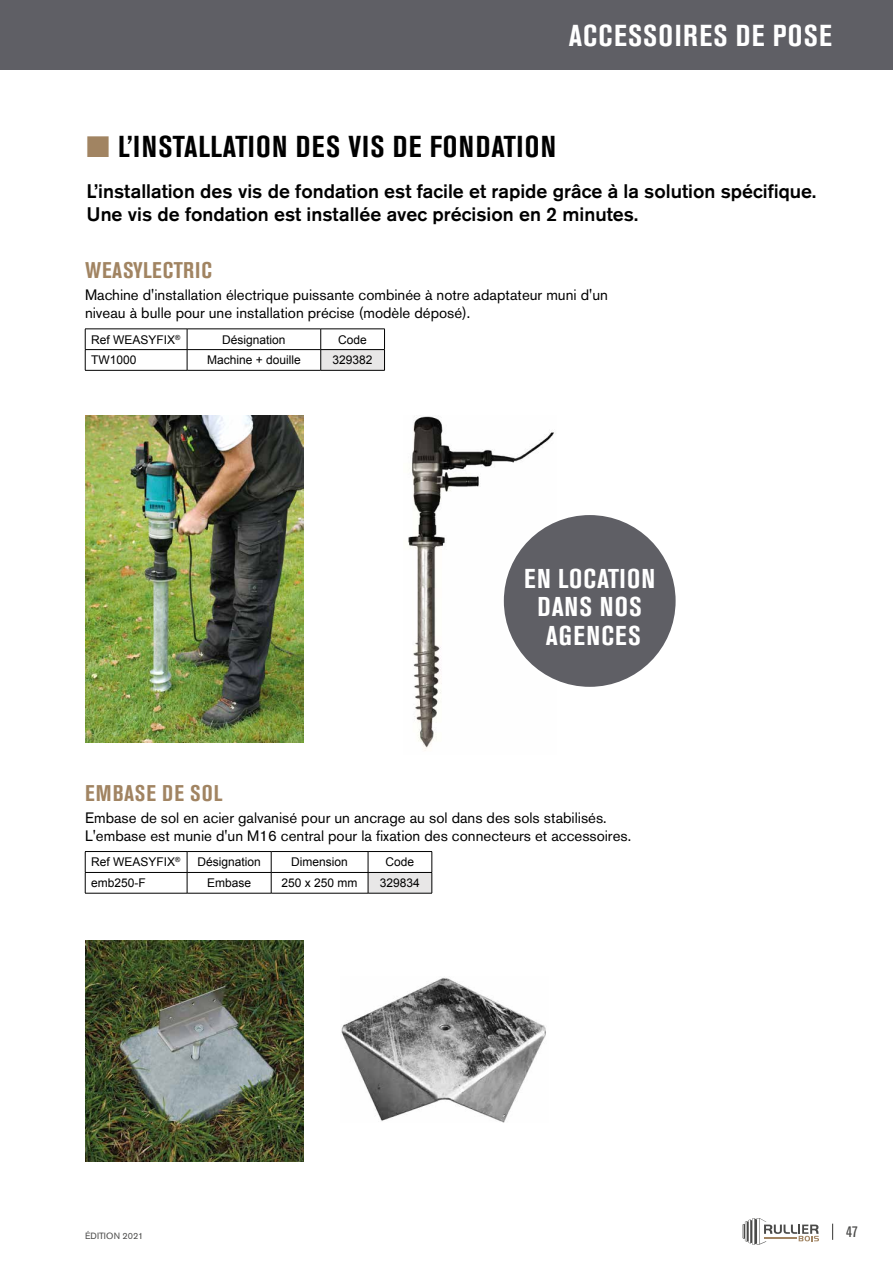
<style>
.page{position:relative;width:893px;height:1263px;background:#fff}
.page>*{position:absolute;margin:0;border:0;box-sizing:border-box;transform-origin:0 0}
.t1{font:700 condensed 30px "Akzidenz Grotesk BE";letter-spacing:.04em;color:#000}
.t2{font:700 condensed 30px "Akzidenz Grotesk BE";letter-spacing:.045em;color:#fff}
.t3{font:700 condensed 27px/28.5px "Akzidenz Grotesk BE";letter-spacing:.045em;color:#fff;text-align:center}
.t4{font:700 condensed 22.5px "Akzidenz Grotesk BE";letter-spacing:.03em;color:#a18462}
.t5{font:500 19.5px/23.4px "Akzidenz Grotesk BE";color:#000}
.t6{font:15px/18px "Akzidenz Grotesk BE";color:#000}
.t7{font:condensed 15px "Akzidenz Grotesk BE";color:#4a4a49;scale:1.09 1}
.t8{font:12px "Arial";color:#000}
.t9{font:9px "Akzidenz Grotesk BE";color:#4a4a49}
.s1{color:#a18462}
</style>
<div class="page">
<div style="left:0;top:0;width:893px;height:70px;background:#5f5f65"></div>
<svg style="left:832px;top:1224px;width:1px;height:16px"></svg>
<svg style="left:742px;top:1218px;width:77px;height:27px"></svg>
<div style="left:321px;top:350px;width:63px;height:20px;background:#e8e7e7"></div>
<hr style="left:85px;top:329px;width:102px;height:1px;background:#000">
<hr style="left:187px;top:329px;width:134px;height:1px;background:#000">
<hr style="left:321px;top:329px;width:64px;height:1px;background:#000">
<hr style="left:85px;top:349px;width:102px;height:1px;background:#000">
<svg style="left:85px;top:329px;width:1px;height:41px"></svg>
<hr style="left:187px;top:349px;width:134px;height:1px;background:#000">
<svg style="left:187px;top:329px;width:1px;height:41px"></svg>
<hr style="left:321px;top:349px;width:64px;height:1px;background:#000">
<svg style="left:320px;top:329px;width:1px;height:41px"></svg>
<svg style="left:384px;top:329px;width:1px;height:41px"></svg>
<hr style="left:85px;top:370px;width:102px;height:1px;background:#000">
<hr style="left:187px;top:370px;width:134px;height:1px;background:#000">
<hr style="left:321px;top:370px;width:64px;height:1px;background:#000">
<div style="left:368px;top:872px;width:64px;height:21px;background:#e8e7e7"></div>
<hr style="left:85px;top:851px;width:102px;height:1px;background:#000">
<hr style="left:187px;top:851px;width:84px;height:1px;background:#000">
<hr style="left:271px;top:851px;width:97px;height:1px;background:#000">
<hr style="left:368px;top:851px;width:64px;height:1px;background:#000">
<hr style="left:85px;top:872px;width:102px;height:1px;background:#000">
<svg style="left:85px;top:852px;width:1px;height:41px"></svg>
<hr style="left:187px;top:872px;width:84px;height:1px;background:#000">
<svg style="left:187px;top:852px;width:1px;height:41px"></svg>
<hr style="left:271px;top:872px;width:97px;height:1px;background:#000">
<svg style="left:271px;top:852px;width:1px;height:41px"></svg>
<hr style="left:368px;top:872px;width:64px;height:1px;background:#000">
<svg style="left:368px;top:852px;width:1px;height:41px"></svg>
<svg style="left:432px;top:852px;width:1px;height:41px"></svg>
<hr style="left:85px;top:893px;width:102px;height:1px;background:#000">
<hr style="left:187px;top:893px;width:84px;height:1px;background:#000">
<hr style="left:271px;top:893px;width:97px;height:1px;background:#000">
<hr style="left:368px;top:893px;width:64px;height:1px;background:#000">
<img style="left:85px;top:416px;width:219px;height:326px">
<img style="left:85px;top:940px;width:219px;height:221px">
<img style="left:341px;top:977px;width:205px;height:145px">
<img style="left:408px;top:416px;width:146px;height:333px">
<div style="left:503px;top:514px;width:174px;height:174px;background:#5f5f65;border-radius:50%"></div>
<h1 class="t2" style="left:569px;top:19px;width:265px">ACCESSOIRES DE POSE</h1>
<h1 class="t1" style="left:86px;top:130px;width:471px"><span class="s1">■</span> L’INSTALLATION DES VIS DE FONDATION</h1>
<h3 class="t5" style="left:86px;top:179px;width:731px">L’installation des vis de fondation est facile et rapide grâce à la solution spécifique.<br>Une vis de fondation est installée avec précision en 2 minutes.</h3>
<h3 class="t4" style="left:85px;top:257px;width:128px">WEASYLECTRIC</h3>
<p class="t6" style="left:85px;top:286px;width:524px">Machine d'installation électrique puissante combinée à notre adaptateur muni d'un niveau à bulle pour une installation précise (modèle déposé).</p>
<p class="t8" style="left:91px;top:331px;width:91px">Ref WEASYFIX<sup>®</sup></p>
<p class="t8" style="left:222px;top:331px;width:65px">Désignation</p>
<p class="t8" style="left:338px;top:331px;width:30px">Code</p>
<p class="t8" style="left:91px;top:352px;width:47px">TW1000</p>
<p class="t8" style="left:207px;top:352px;width:95px">Machine + douille</p>
<p class="t8" style="left:333px;top:352px;width:42px">329382</p>
<h2 class="t3" style="left:524px;top:564px;width:133px">EN LOCATION<br>DANS NOS<br>AGENCES</h2>
<h3 class="t4" style="left:85px;top:780px;width:139px">EMBASE DE SOL</h3>
<p class="t6" style="left:85px;top:809px;width:548px">Embase de sol en acier galvanisé pour un ancrage au sol dans des sols stabilisés.<br>L'embase est munie d'un M16 central pour la fixation des connecteurs et accessoires.</p>
<p class="t8" style="left:91px;top:854px;width:91px">Ref WEASYFIX<sup>®</sup></p>
<p class="t8" style="left:197px;top:854px;width:65px">Désignation</p>
<p class="t8" style="left:291px;top:854px;width:58px">Dimension</p>
<p class="t8" style="left:386px;top:854px;width:30px">Code</p>
<p class="t8" style="left:91px;top:875px;width:56px">emb250-F</p>
<p class="t8" style="left:207px;top:875px;width:46px">Embase</p>
<p class="t8" style="left:282px;top:875px;width:78px">250 x 250 mm</p>
<p class="t8" style="left:380px;top:875px;width:42px">329834</p>
<p class="t9" style="left:85px;top:1231px;width:60px">ÉDITION 2021</p>
<p class="t7" style="left:846px;top:1223px;width:12px">47</p>
</div>
